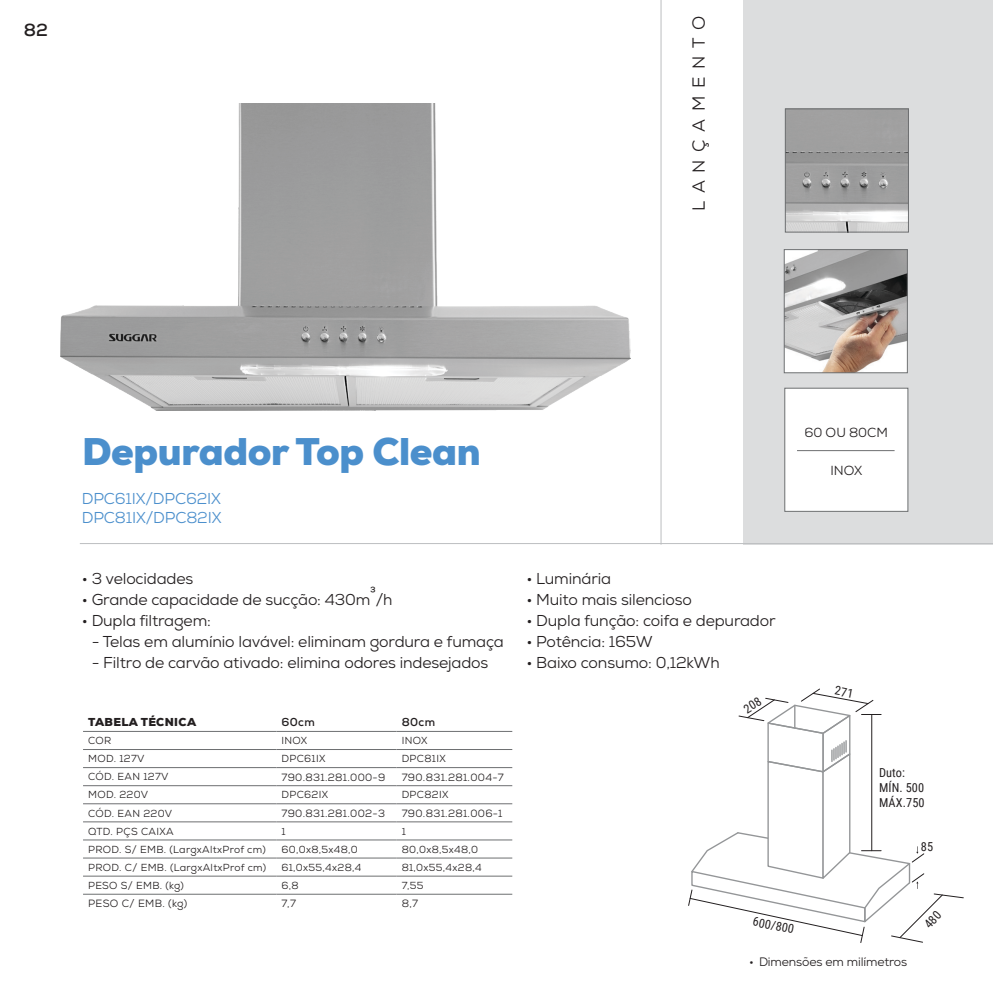
<style>
.page{position:relative;width:993px;height:992px;background:#fff}
.page>*{position:absolute;margin:0;border:0;box-sizing:border-box;transform-origin:0 0}
.P-titulo{font:900 38.5px "Nexa";letter-spacing:-.01em;color:#4b8fcc}
.P-sku{font:17.5px "Nexa";letter-spacing:.44em;color:#231f20}
.t1{font:700 17.5px "Nexa";color:#231f20}
.P-descricao{font:15.75px "Nexa";letter-spacing:-.01em;color:#231f20}
.P-sku-2{font:15.75px "Nexa";letter-spacing:-.01em;color:#4b8fcc}
.P-destaque-txt-p{font:13.12px "Nexa";color:#231f20}
.t2{font:12.42px/14.9px "Roboto Condensed";letter-spacing:.01em;color:#231f20}
.t3{font:12.25px "Nexa";letter-spacing:-.01em;color:#231f20}
.P-tabela{font:900 11.55px "Nexa";letter-spacing:.03em;color:#231f20}
.P-tabela-2{font:700 11.55px "Nexa";letter-spacing:.03em;color:#231f20}
.P-tabela-3{font:10.5px "Nexa";letter-spacing:.03em;color:#231f20}
.P-tabela-4{font:10.15px "Nexa";letter-spacing:.03em;color:#231f20}
</style>
<div class="page">
<div style="left:743px;top:0;width:250px;height:544px;background:#dcddde"></div>
<div style="left:784px;top:388px;width:124px;height:123px;background:#fff;border:1px solid #6d6f71"></div>
<hr style="left:80px;top:543px;width:913px;height:1px;background:#bcbec0">
<hr style="left:797px;top:450px;width:97px;height:1px;background:#6d6f71">
<hr style="left:660px;top:0;width:1px;height:544px;background:#bcbec0">
<img style="left:786px;top:251px;width:120px;height:120px">
<div style="left:784px;top:249px;width:124px;height:124px;border:1px solid #6d6f71"></div>
<img style="left:787px;top:111px;width:120px;height:119px">
<div style="left:785px;top:109px;width:124px;height:123px;border:1px solid #6d6f71"></div>
<hr style="left:83px;top:731px;width:193px;height:1px;background:#6d6f71">
<hr style="left:276px;top:731px;width:121px;height:1px;background:#6d6f71">
<hr style="left:397px;top:731px;width:115px;height:1px;background:#6d6f71">
<hr style="left:83px;top:749px;width:193px;height:1px;background:#6d6f71">
<hr style="left:276px;top:749px;width:121px;height:1px;background:#6d6f71">
<hr style="left:397px;top:749px;width:115px;height:1px;background:#6d6f71">
<hr style="left:83px;top:767px;width:193px;height:1px;background:#6d6f71">
<hr style="left:276px;top:767px;width:121px;height:1px;background:#6d6f71">
<hr style="left:397px;top:767px;width:115px;height:1px;background:#6d6f71">
<hr style="left:83px;top:785px;width:193px;height:1px;background:#6d6f71">
<hr style="left:276px;top:785px;width:121px;height:1px;background:#6d6f71">
<hr style="left:397px;top:785px;width:115px;height:1px;background:#6d6f71">
<hr style="left:83px;top:803px;width:193px;height:1px;background:#6d6f71">
<hr style="left:276px;top:803px;width:121px;height:1px;background:#6d6f71">
<hr style="left:397px;top:803px;width:115px;height:1px;background:#6d6f71">
<hr style="left:83px;top:821px;width:193px;height:1px;background:#6d6f71">
<hr style="left:276px;top:821px;width:121px;height:1px;background:#6d6f71">
<hr style="left:397px;top:821px;width:115px;height:1px;background:#6d6f71">
<hr style="left:83px;top:839px;width:193px;height:1px;background:#6d6f71">
<hr style="left:276px;top:839px;width:121px;height:1px;background:#6d6f71">
<hr style="left:397px;top:839px;width:115px;height:1px;background:#6d6f71">
<hr style="left:83px;top:857px;width:193px;height:1px;background:#6d6f71">
<hr style="left:276px;top:857px;width:121px;height:1px;background:#6d6f71">
<hr style="left:397px;top:857px;width:115px;height:1px;background:#6d6f71">
<hr style="left:83px;top:875px;width:193px;height:1px;background:#6d6f71">
<hr style="left:276px;top:875px;width:121px;height:1px;background:#6d6f71">
<hr style="left:397px;top:875px;width:115px;height:1px;background:#6d6f71">
<hr style="left:83px;top:894px;width:193px;height:1px;background:#6d6f71">
<hr style="left:276px;top:894px;width:121px;height:1px;background:#6d6f71">
<hr style="left:397px;top:894px;width:115px;height:1px;background:#6d6f71">
<img style="left:61px;top:104px;width:569px;height:307px">
<svg style="left:688px;top:688px;width:276px;height:255px"></svg>
<p class="t1" style="left:24px;top:18px;width:26px">82</p>
<p class="P-sku" style="left:687px;top:211px;width:196px;rotate:-90deg">LANÇAMENTO</p>
<p class="P-titulo" style="left:82px;top:427px;width:400px">Depurador Top Clean</p>
<p class="P-sku-2" style="left:82px;top:489px;width:141px">DPC61IX/DPC62IX</p>
<p class="P-sku-2" style="left:82px;top:507px;width:141px">DPC81IX/DPC82IX</p>
<p class="P-descricao" style="left:82px;top:568px;width:113px">• 3 velocidades</p>
<p class="P-descricao" style="left:82px;top:589px;width:312px">• Grande capacidade de sucção: 430m³/h</p>
<p class="P-descricao" style="left:82px;top:610px;width:131px">• Dupla filtragem:</p>
<p class="P-descricao" style="left:92px;top:631px;width:414px">- Telas em alumínio lavável: eliminam gordura e fumaça</p>
<p class="P-descricao" style="left:92px;top:652px;width:398px">- Filtro de carvão ativado: elimina odores indesejados</p>
<p class="P-tabela" style="left:88px;top:715px;width:109px">TABELA TÉCNICA</p>
<p class="P-tabela-2" style="left:281px;top:715px;width:35px">60cm</p>
<p class="P-tabela-2" style="left:402px;top:715px;width:35px">80cm</p>
<p class="P-tabela-4" style="left:88px;top:734px;width:25px">COR</p>
<p class="P-tabela-4" style="left:281px;top:734px;width:27px">INOX</p>
<p class="P-tabela-4" style="left:402px;top:734px;width:27px">INOX</p>
<p class="P-tabela-4" style="left:88px;top:752px;width:58px">MOD. 127V</p>
<p class="P-tabela-4" style="left:281px;top:752px;width:45px">DPC61IX</p>
<p class="P-tabela-4" style="left:402px;top:752px;width:45px">DPC81IX</p>
<p class="P-tabela-4" style="left:88px;top:770px;width:82px">CÓD. EAN 127V</p>
<p class="P-tabela-3" style="left:281px;top:770px;width:105px">790.831.281.000-9</p>
<p class="P-tabela-3" style="left:402px;top:770px;width:103px">790.831.281.004-7</p>
<p class="P-tabela-4" style="left:88px;top:788px;width:62px">MOD. 220V</p>
<p class="P-tabela-4" style="left:281px;top:788px;width:48px">DPC62IX</p>
<p class="P-tabela-4" style="left:402px;top:788px;width:48px">DPC82IX</p>
<p class="P-tabela-4" style="left:88px;top:806px;width:85px">CÓD. EAN 220V</p>
<p class="P-tabela-3" style="left:281px;top:806px;width:105px">790.831.281.002-3</p>
<p class="P-tabela-3" style="left:402px;top:806px;width:102px">790.831.281.006-1</p>
<p class="P-tabela-4" style="left:88px;top:824px;width:87px">QTD. PÇS CAIXA</p>
<p class="P-tabela-4" style="left:281px;top:824px;width:6px">1</p>
<p class="P-tabela-4" style="left:402px;top:824px;width:6px">1</p>
<p class="P-tabela-4" style="left:88px;top:842px;width:179px">PROD. S/ EMB. (LargxAltxProf cm)</p>
<p class="P-tabela-4" style="left:281px;top:842px;width:78px">60,0x8,5x48,0</p>
<p class="P-tabela-4" style="left:402px;top:842px;width:78px">80,0x8,5x48,0</p>
<p class="P-tabela-4" style="left:88px;top:860px;width:180px">PROD. C/ EMB. (LargxAltxProf cm)</p>
<p class="P-tabela-4" style="left:281px;top:860px;width:81px">61,0x55,4x28,4</p>
<p class="P-tabela-4" style="left:402px;top:860px;width:82px">81,0x55,4x28,4</p>
<p class="P-tabela-4" style="left:88px;top:879px;width:97px">PESO S/ EMB. (kg)</p>
<p class="P-tabela-4" style="left:281px;top:879px;width:19px">6,8</p>
<p class="P-tabela-4" style="left:402px;top:879px;width:24px">7,55</p>
<p class="P-tabela-3" style="left:88px;top:897px;width:101px">PESO C/ EMB. (kg)</p>
<p class="P-tabela-3" style="left:281px;top:897px;width:16px">7,7</p>
<p class="P-tabela-3" style="left:402px;top:897px;width:18px">8,7</p>
<p class="P-destaque-txt-p" style="left:804px;top:423px;width:85px">60 OU 80CM</p>
<p class="P-destaque-txt-p" style="left:830px;top:462px;width:34px">INOX</p>
<p class="P-descricao" style="left:526px;top:568px;width:86px">• Luminária</p>
<p class="P-descricao" style="left:526px;top:589px;width:167px">• Muito mais silencioso</p>
<p class="P-descricao" style="left:526px;top:610px;width:251px">• Dupla função: coifa e depurador</p>
<p class="P-descricao" style="left:526px;top:631px;width:128px">• Potência: 165W</p>
<p class="P-descricao" style="left:526px;top:652px;width:195px">• Baixo consumo: 0,12kWh</p>
<p class="t2" style="left:754px;top:913px;width:43px;rotate:11deg">600/800</p>
<p class="t2" style="left:879px;top:764px;width:47px">Duto:<br>MÍN. 500<br>MÁX.750</p>
<p class="t2" style="left:921px;top:838px;width:14px">85</p>
<p class="t3" style="left:749px;top:954px;width:160px">• Dimensões em milímetros</p>
</div>
